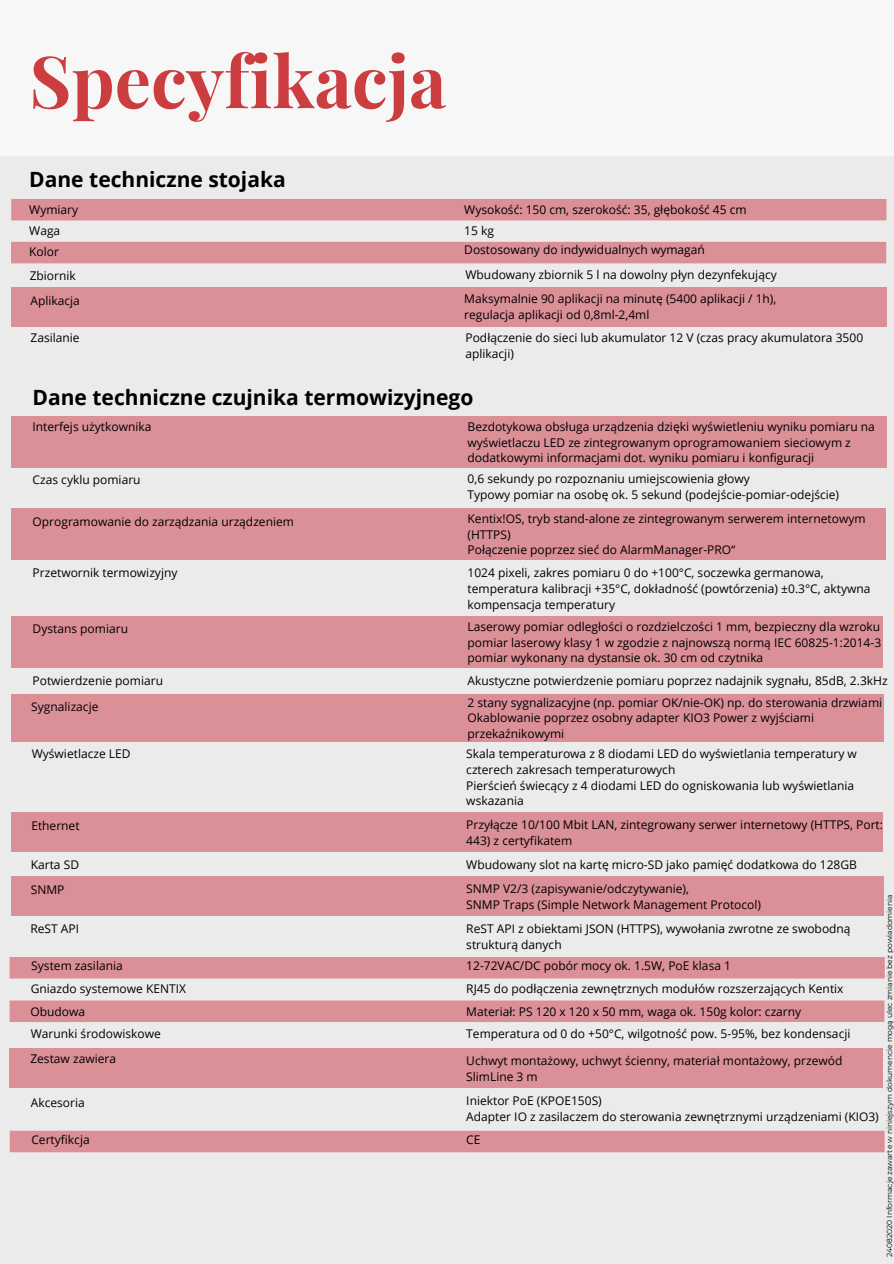
<style>
.page{position:relative;width:894px;height:1264px;background:#fff}
.page>*{position:absolute;margin:0;border:0;box-sizing:border-box;transform-origin:0 0}
.t1{font:700 72px "Playfair Display";color:#cc3d40}
.t2{font:700 21px "Open Sans";color:#000}
.t3{font:12px/15.8px "Open Sans";color:#000}
.t4{font:7.5px "Montserrat";color:#000}
</style>
<div class="page">
<div style="left:0;top:0;width:893px;height:1263px;background:#f7f7f7"></div>
<div style="left:0;top:156px;width:893px;height:1107px;background:#ecebeb"></div>
<div style="left:11px;top:199px;width:875px;height:21px;background:#db8f97"></div>
<div style="left:11px;top:242px;width:875px;height:21px;background:#db8f97"></div>
<div style="left:10px;top:957px;width:874px;height:21px;background:#db8f97"></div>
<div style="left:10px;top:1000px;width:874px;height:22px;background:#db8f97"></div>
<div style="left:11px;top:416px;width:875px;height:52px;background:#db8f97"></div>
<div style="left:11px;top:508px;width:874px;height:52px;background:#db8f97"></div>
<div style="left:11px;top:616px;width:871px;height:52px;background:#db8f97"></div>
<div style="left:11px;top:694px;width:872px;height:47px;background:#db8f97"></div>
<div style="left:11px;top:812px;width:871px;height:39px;background:#db8f97"></div>
<div style="left:11px;top:876px;width:872px;height:39px;background:#db8f97"></div>
<div style="left:10px;top:1130px;width:874px;height:22px;background:#db8f97"></div>
<div style="left:10px;top:1048px;width:872px;height:39px;background:#db8f97"></div>
<div style="left:11px;top:287px;width:875px;height:39px;background:#db8f97"></div>
<h1 class="t1" style="left:29px;top:30px;width:418px">Specyfikacja</h1>
<h2 class="t2" style="left:29px;top:164px;width:258px">Dane techniczne stojaka</h2>
<p class="t3" style="left:29px;top:202px;width:50px">Wymiary</p>
<p class="t3" style="left:464px;top:201px;width:284px">Wysokość: 150 cm, szerokość: 35, głębokość 45 cm</p>
<p class="t3" style="left:29px;top:222px;width:32px">Waga</p>
<p class="t3" style="left:464px;top:223px;width:31px">15 kg</p>
<p class="t3" style="left:29px;top:244px;width:31px">Kolor</p>
<p class="t3" style="left:464px;top:242px;width:242px">Dostosowany do indywidualnych wymagań</p>
<p class="t3" style="left:30px;top:267px;width:48px">Zbiornik</p>
<p class="t3" style="left:465px;top:267px;width:313px">Wbudowany zbiornik 5 l na dowolny płyn dezynfekujący</p>
<p class="t3" style="left:31px;top:292px;width:51px">Aplikacja</p>
<p class="t3" style="left:464px;top:291px;width:313px">Maksymalnie 90 aplikacji na minutę (5400 aplikacji / 1h), regulacja aplikacji od 0,8ml-2,4ml</p>
<p class="t3" style="left:31px;top:329px;width:51px">Zasilanie</p>
<p class="t3" style="left:465px;top:330px;width:399px">Podłączenie do sieci lub akumulator 12 V (czas pracy akumulatora 3500 aplikacji)</p>
<h2 class="t2" style="left:33px;top:382px;width:442px">Dane techniczne czujnika termowizyjnego</h2>
<p class="t3" style="left:33px;top:418px;width:120px">Interfejs użytkownika</p>
<p class="t3" style="left:467px;top:418px;width:408px">Bezdotykowa obsługa urządzenia dzięki wyświetleniu wyniku pomiaru na wyświetlaczu LED ze zintegrowanym oprogramowaniem sieciowym z dodatkowymi informacjami dot. wyniku pomiaru i konfiguracji</p>
<p class="t3" style="left:33px;top:472px;width:109px">Czas cyklu pomiaru</p>
<p class="t3" style="left:467px;top:470px;width:373px">0,6 sekundy po rozpoznaniu umiejscowienia głowy<br>Typowy pomiar na osobę ok. 5 sekund (podejście-pomiar-odejście)</p>
<p class="t3" style="left:33px;top:513px;width:263px">Oprogramowanie do zarządzania urządzeniem</p>
<p class="t3" style="left:467px;top:510px;width:399px">Kentix!OS, tryb stand-alone ze zintegrowanym serwerem internetowym (HTTPS)<br>Połączenie poprzez sieć do AlarmManager-PRO“</p>
<p class="t3" style="left:33px;top:565px;width:146px">Przetwornik termowizyjny</p>
<p class="t3" style="left:467px;top:565px;width:404px">1024 pixeli, zakres pomiaru 0 do +100°C, soczewka germanowa, temperatura kalibracji +35°C, dokładność (powtórzenia) ±0.3°C, aktywna kompensacja temperatury</p>
<p class="t3" style="left:33px;top:620px;width:97px">Dystans pomiaru</p>
<p class="t3" style="left:467px;top:618px;width:415px;text-align:justify">Laserowy pomiar odległości o rozdzielczości 1 mm, bezpieczny dla wzroku pomiar laserowy klasy 1 w zgodzie z najnowszą normą IEC 60825-1:2014-3 pomiar wykonany na dystansie ok. 30 cm od czytnika</p>
<p class="t3" style="left:33px;top:673px;width:132px">Potwierdzenie pomiaru</p>
<p class="t3" style="left:467px;top:672px;width:421px">Akustyczne potwierdzenie pomiaru poprzez nadajnik sygnału, 85dB, 2.3kHz</p>
<p class="t3" style="left:31px;top:698px;width:69px">Sygnalizacje</p>
<p class="t3" style="left:467px;top:694px;width:416px">2 stany sygnalizacyjne (np. pomiar OK/nie-OK) np. do sterowania drzwiami<br>Okablowanie poprzez osobny adapter KIO3 Power z wyjściami przekaźnikowymi</p>
<p class="t3" style="left:32px;top:745px;width:100px">Wyświetlacze LED</p>
<p class="t3" style="left:466px;top:745px;width:392px">Skala temperaturowa z 8 diodami LED do wyświetlania temperatury w czterech zakresach temperaturowych<br>Pierścień świecący z 4 diodami LED do ogniskowania lub wyświetlania wskazania</p>
<p class="t3" style="left:31px;top:817px;width:50px">Ethernet</p>
<p class="t3" style="left:466px;top:816px;width:418px">Przyłącze 10/100 Mbit LAN, zintegrowany serwer internetowy (HTTPS, Port:<br>443) z certyfikatem</p>
<p class="t3" style="left:31px;top:856px;width:50px">Karta SD</p>
<p class="t3" style="left:466px;top:856px;width:392px">Wbudowany slot na kartę micro-SD jako pamięć dodatkowa do 128GB</p>
<p class="t3" style="left:31px;top:881px;width:35px">SNMP</p>
<p class="t3" style="left:466px;top:880px;width:296px">SNMP V2/3 (zapisywanie/odczytywanie),<br>SNMP Traps (Simple Network Management Protocol)</p>
<p class="t3" style="left:30px;top:920px;width:50px">ReST API</p>
<p class="t3" style="left:466px;top:920px;width:386px">ReST API z obiektami JSON (HTTPS), wywołania zwrotne ze swobodną strukturą danych</p>
<p class="t3" style="left:31px;top:957px;width:93px">System zasilania</p>
<p class="t3" style="left:466px;top:957px;width:266px">12-72VAC/DC pobór mocy ok. 1.5W, PoE klasa 1</p>
<p class="t3" style="left:31px;top:980px;width:157px">Gniazdo systemowe KENTIX</p>
<p class="t3" style="left:466px;top:980px;width:378px">RJ45 do podłączenia zewnętrznych modułów rozszerzających Kentix</p>
<p class="t3" style="left:30px;top:1003px;width:56px">Obudowa</p>
<p class="t3" style="left:466px;top:1003px;width:336px">Materiał: PS 120 x 120 x 50 mm, waga ok. 150g kolor: czarny</p>
<p class="t3" style="left:31px;top:1025px;width:132px">Warunki środowiskowe</p>
<p class="t3" style="left:466px;top:1025px;width:385px">Temperatura od 0 do +50°C, wilgotność pow. 5-95%, bez kondensacji</p>
<p class="t3" style="left:30px;top:1050px;width:87px">Zestaw zawiera</p>
<p class="t3" style="left:466px;top:1052px;width:377px">Uchwyt montażowy, uchwyt ścienny, materiał montażowy, przewód<br>SlimLine 3 m</p>
<p class="t3" style="left:31px;top:1094px;width:55px">Akcesoria</p>
<p class="t3" style="left:466px;top:1092px;width:414px">Iniektor PoE (KPOE150S)<br>Adapter IO z zasilaczem do sterowania zewnętrznymi urządzeniami (KIO3)</p>
<p class="t3" style="left:31px;top:1131px;width:60px">Certyfikcja</p>
<p class="t3" style="left:466px;top:1131px;width:16px">CE</p>
<p class="t4" style="left:884px;top:1256px;width:364px;rotate:-90deg">24082020 Informacje zawarte w niniejszym dokumencie mogą ulec zmianie bez powiadomienia</p>
</div>
